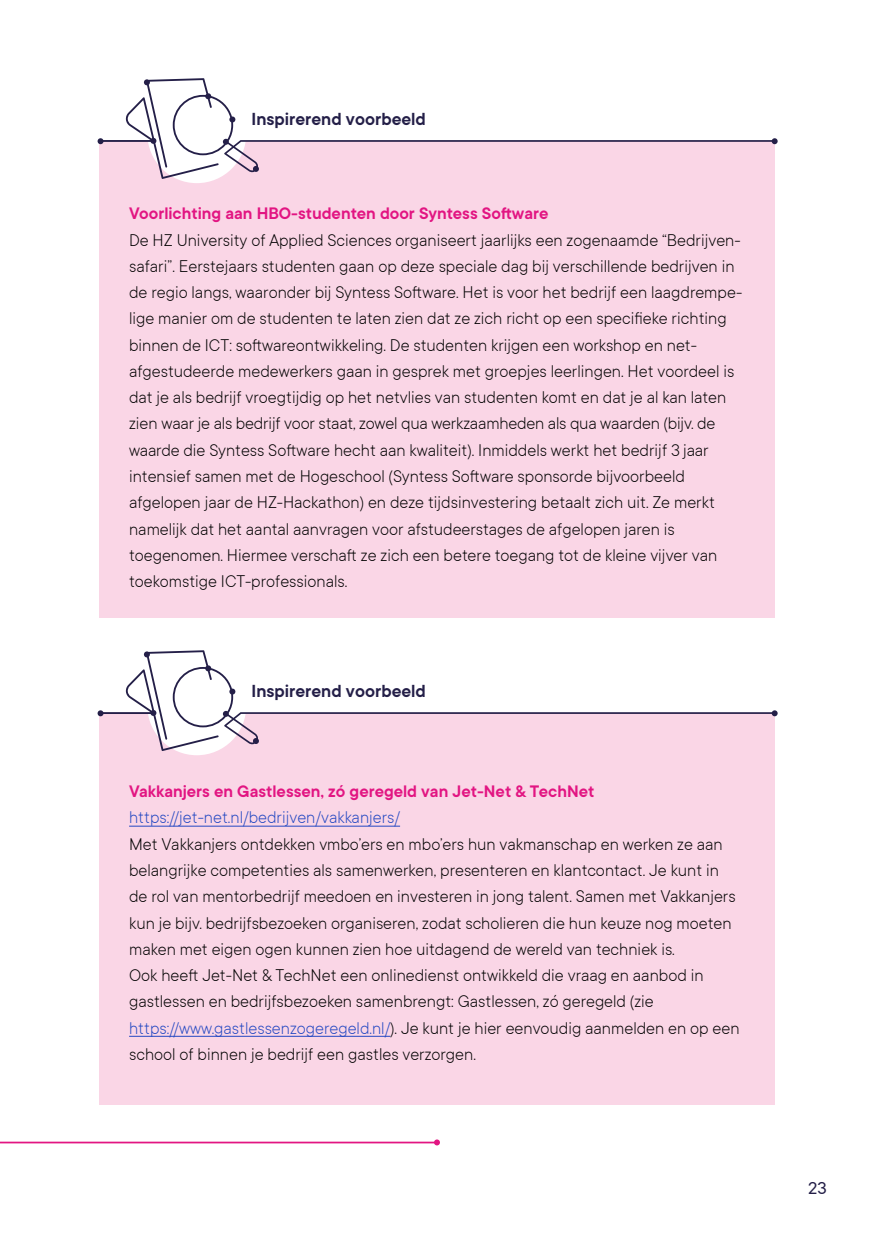
<style>
.page{position:relative;width:874px;height:1241px;background:#fff}
.page>*{position:absolute;margin:0;border:0;box-sizing:border-box;transform-origin:0 0}
.t1{font:600 19.25px "TT Commons";color:#241f48}
.t2{font:19.25px "TT Commons";color:#241f48}
.t3{font:300 18.38px/26.2px "TT Commons";color:#000}
.t4{font:600 18.38px "TT Commons";color:#e21582}
.t5{font:300 18.38px "TT Commons";color:#2348c2}
.s1{color:#2348c2}
</style>
<div class="page">
<div style="left:99px;top:141px;width:675px;height:477px;background:#fad6e6"></div>
<div style="left:99px;top:713px;width:675px;height:391px;background:#fad6e6"></div>
<hr style="left:129px;top:825px;width:271px;height:1px;background:#2348c2">
<hr style="left:129px;top:1035px;width:261px;height:1px;background:#2348c2">
<svg style="left:144px;top:78px;width:627px;height:94px"></svg>
<svg style="left:771px;top:138px;width:6px;height:6px"></svg>
<svg style="left:97px;top:97px;width:121px;height:82px"></svg>
<svg style="left:144px;top:650px;width:630px;height:94px"></svg>
<svg style="left:771px;top:710px;width:6px;height:6px"></svg>
<svg style="left:97px;top:669px;width:121px;height:82px"></svg>
<hr style="left:0;top:1141px;width:437px;height:2px;background:#e21582">
<svg style="left:434px;top:1139px;width:6px;height:6px"></svg>
<p class="t1" style="left:251px;top:109px;width:176px">Inspirerend voorbeeld</p>
<p class="t4" style="left:129px;top:203px;width:420px">Voorlichting aan HBO-studenten door Syntess Software</p>
<p class="t3" style="left:129px;top:226px;width:614px">De HZ University of Applied Sciences organiseert jaarlijks een zogenaamde “Bedrijven&shy;safari”. Eerstejaars studenten gaan op deze speciale dag bij verschillende bedrijven in de regio langs, waaronder bij Syntess Software. Het is voor het bedrijf een laagdrempe&shy;lige manier om de studenten te laten zien dat ze zich richt op een specifieke richting binnen de ICT: softwareontwikkeling. De studenten krijgen een workshop en net&shy;afgestudeerde medewerkers gaan in gesprek met groepjes leerlingen. Het voordeel is dat je als bedrijf vroegtijdig op het netvlies van studenten komt en dat je al kan laten zien waar je als bedrijf voor staat, zowel qua werkzaamheden als qua waarden (bijv. de waarde die Syntess Software hecht aan kwaliteit). Inmiddels werkt het bedrijf 3 jaar intensief samen met de Hogeschool (Syntess Software sponsorde bijvoorbeeld afgelopen jaar de HZ-Hackathon) en deze tijdsinvestering betaalt zich uit. Ze merkt namelijk dat het aantal aanvragen voor afstudeerstages de afgelopen jaren is toegenomen. Hiermee verschaft ze zich een betere toegang tot de kleine vijver van toekomstige ICT-professionals.</p>
<p class="t1" style="left:251px;top:680px;width:176px">Inspirerend voorbeeld</p>
<p class="t4" style="left:129px;top:781px;width:466px">Vakkanjers en Gastlessen, zó geregeld van Jet-Net &amp; TechNet</p>
<p class="t5" style="left:129px;top:807px;width:272px">https://jet-net.nl/bedrijven/vakkanjers/</p>
<p class="t3" style="left:129px;top:830px;width:611px">Met Vakkanjers ontdekken vmbo’ers en mbo’ers hun vakmanschap en werken ze aan belangrijke competenties als samenwerken, presenteren en klantcontact. Je kunt in de rol van mentorbedrijf meedoen en investeren in jong talent. Samen met Vakkanjers kun je bijv. bedrijfsbezoeken organiseren, zodat scholieren die hun keuze nog moeten maken met eigen ogen kunnen zien hoe uitdagend de wereld van techniek is.<br>Ook heeft Jet-Net &amp; TechNet een onlinedienst ontwikkeld die vraag en aanbod in gastlessen en bedrijfsbezoeken samenbrengt: Gastlessen, zó geregeld (zie <span class="s1">https://www.gastlessenzogeregeld.nl/</span>). Je kunt je hier eenvoudig aanmelden en op een school of binnen je bedrijf een gastles verzorgen.</p>
<p class="t2" style="left:807px;top:1177px;width:20px">23</p>
</div>
